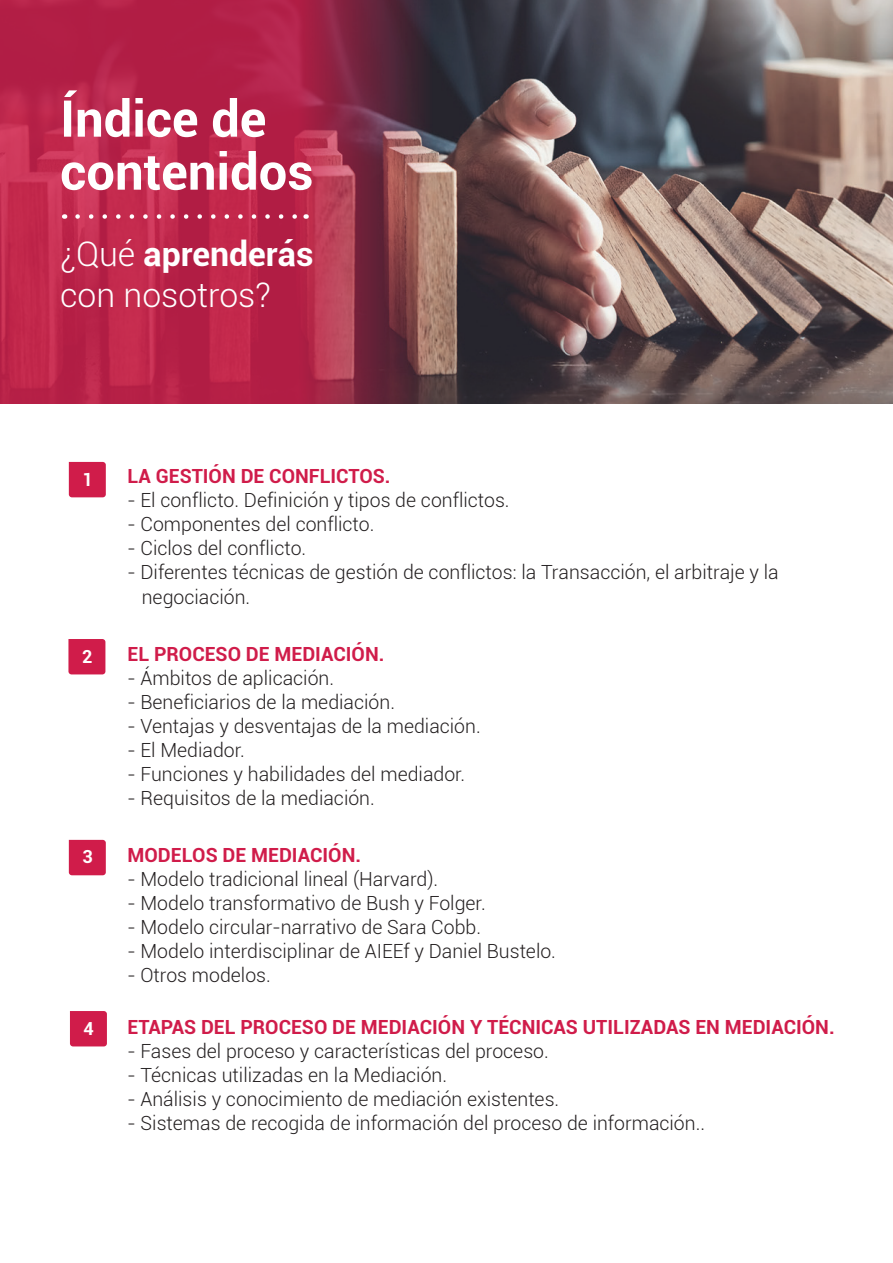
<style>
.page{position:relative;width:893px;height:1263px;background:#fff}
.page>*{position:absolute;margin:0;border:0;box-sizing:border-box;transform-origin:0 0}
.t1{font:700 50.7px/52.9px "Roboto";color:#fff}
.t2{font:300 33.9px/40.7px "Roboto";color:#fff}
.t3{font:300 19.5px/24px "Roboto";color:#231f20}
.t4{font:700 19.5px "Roboto";color:#d01c4a}
.t5{font:700 18px "Roboto";color:#fff}
.s1{font-weight:700}
</style>
<div class="page">
<img style="left:446px;top:0;width:447px;height:404px">
<svg style="left:0;top:0;width:446px;height:404px;background:#a92c4a"></svg>
<svg style="left:69px;top:462px;width:37px;height:35px"></svg>
<svg style="left:68px;top:639px;width:37px;height:35px"></svg>
<svg style="left:69px;top:840px;width:37px;height:35px"></svg>
<svg style="left:70px;top:1011px;width:37px;height:35px"></svg>
<svg style="left:78px;top:214px;width:221px;height:5px"></svg>
<h1 class="t1" style="left:60px;top:90px;width:255px">Índice de contenidos</h1>
<h2 class="t2" style="left:60px;top:232px;width:255px">¿Qué <span class="s1">aprenderás </span>con nosotros?</h2>
<p class="t5" style="left:82px;top:466px;width:12px">1</p>
<p class="t5" style="left:82px;top:643px;width:12px">2</p>
<p class="t5" style="left:82px;top:844px;width:12px">3</p>
<p class="t5" style="left:84px;top:1015px;width:12px">4</p>
<p class="t4" style="left:128px;top:463px;width:264px">LA GESTIÓN DE CONFLICTOS.</p>
<p class="t3" style="left:128px;top:488px;width:384px">- El conflicto. Definición y tipos de conflictos.</p>
<p class="t3" style="left:128px;top:512px;width:248px">- Componentes del conflicto.</p>
<p class="t3" style="left:128px;top:536px;width:180px">- Ciclos del conflicto.</p>
<p class="t3" style="left:142px;top:560px;width:638px;text-indent:-14px">- Diferentes técnicas de gestión de conflictos: la Transacción, el arbitraje y la negociación.</p>
<p class="t4" style="left:128px;top:640px;width:258px">EL PROCESO DE MEDIACIÓN.</p>
<p class="t3" style="left:128px;top:665px;width:208px">- Ámbitos de aplicación.</p>
<p class="t3" style="left:128px;top:689px;width:269px">- Beneficiarios de la mediación.</p>
<p class="t3" style="left:128px;top:713px;width:355px">- Ventajas y desventajas de la mediación.</p>
<p class="t3" style="left:128px;top:737px;width:119px">- El Mediador.</p>
<p class="t3" style="left:128px;top:761px;width:339px">- Funciones y habilidades del mediador.</p>
<p class="t3" style="left:128px;top:785px;width:249px">- Requisitos de la mediación.</p>
<p class="t4" style="left:128px;top:841px;width:235px">MODELOS DE MEDIACIÓN.</p>
<p class="t3" style="left:128px;top:866px;width:312px">- Modelo tradicional lineal (Harvard).</p>
<p class="t3" style="left:128px;top:890px;width:360px">- Modelo transformativo de Bush y Folger.</p>
<p class="t3" style="left:128px;top:914px;width:355px">- Modelo circular-narrativo de Sara Cobb.</p>
<p class="t3" style="left:128px;top:938px;width:430px">- Modelo interdisciplinar de AIEEf y Daniel Bustelo.</p>
<p class="t3" style="left:128px;top:962px;width:145px">- Otros modelos.</p>
<p class="t4" style="left:128px;top:1013px;width:709px">ETAPAS DEL PROCESO DE MEDIACIÓN Y TÉCNICAS UTILIZADAS EN MEDIACIÓN.</p>
<p class="t3" style="left:128px;top:1038px;width:423px">- Fases del proceso y características del proceso.</p>
<p class="t3" style="left:128px;top:1062px;width:321px">- Técnicas utilizadas en la Mediación.</p>
<p class="t3" style="left:128px;top:1086px;width:433px">- Análisis y conocimiento de mediación existentes.</p>
<p class="t3" style="left:128px;top:1110px;width:579px">- Sistemas de recogida de información del proceso de información..</p>
</div>
